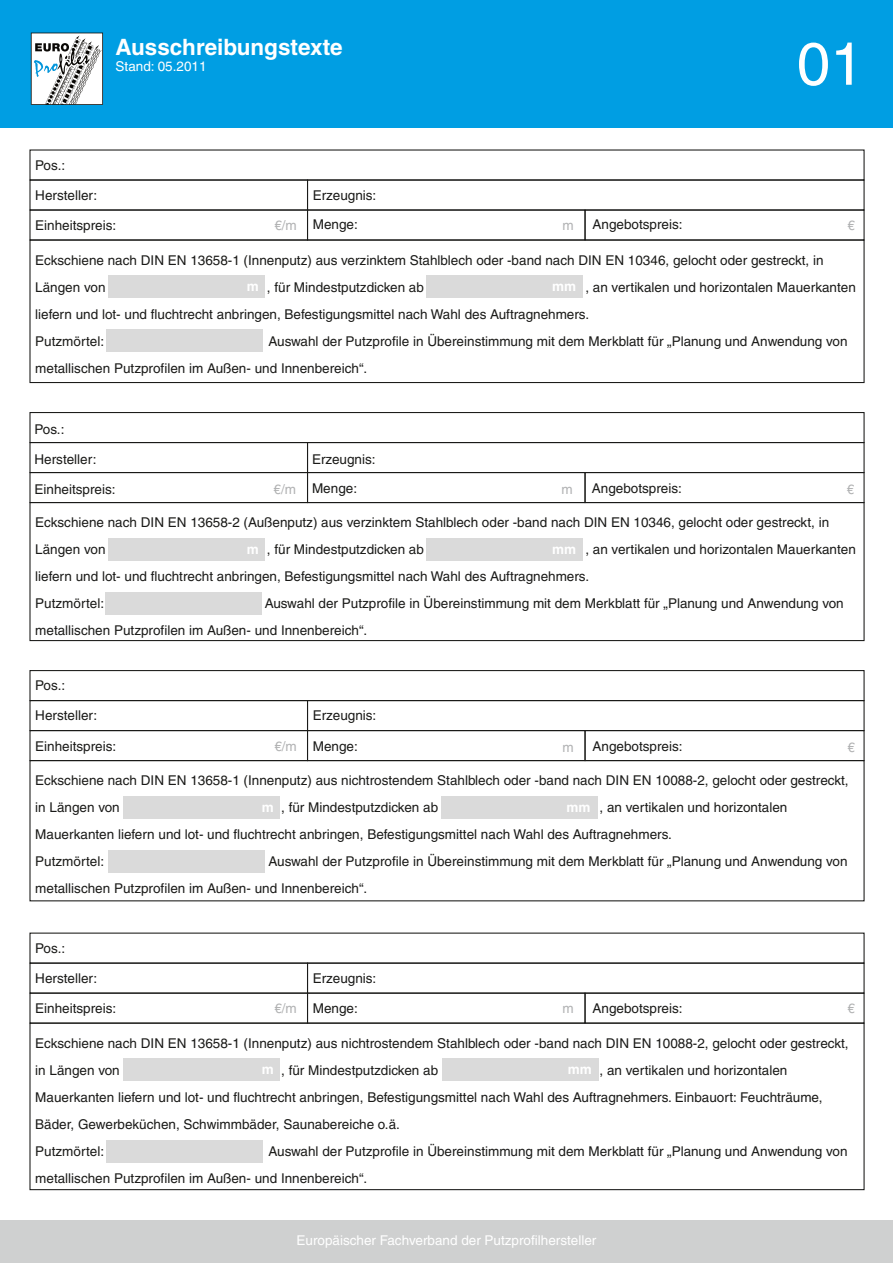
<style>
.page{position:relative;width:893px;height:1263px;background:#fff}
.page>*{position:absolute;margin:0;border:0;box-sizing:border-box;transform-origin:0 0}
.t1{font:60px "Helvetica LT";color:#fff}
.t2{font:700 22.5px "Helvetica LT";color:#fff}
.t3{font:13.5px/27px "Helvetica LT";color:#1a1a18}
.t4{font:13.5px "Helvetica LT";color:#fff}
.t5{font:13.5px "Helvetica LT";color:#b1b2b3}
.t6{font:700 13.5px "Helvetica LT";color:#fff}
</style>
<div class="page">
<div style="left:0;top:0;width:893px;height:128px;background:#009ee3"></div>
<div style="left:0;top:1220px;width:893px;height:43px;background:#cfd0d0"></div>
<svg style="left:31px;top:33px;width:72px;height:72px"></svg>
<div style="left:29px;top:179px;width:279px;height:32px;border:1px solid #1a1a18"></div>
<div style="left:29px;top:209px;width:279px;height:32px;border:1px solid #1a1a18"></div>
<div style="left:307px;top:209px;width:279px;height:32px;border:1px solid #1a1a18"></div>
<div style="left:584px;top:209px;width:281px;height:32px;border:1px solid #1a1a18"></div>
<div style="left:307px;top:179px;width:558px;height:32px;border:1px solid #1a1a18"></div>
<div style="left:108px;top:275px;width:156px;height:23px;background:#dadada"></div>
<div style="left:107px;top:329px;width:156px;height:23px;background:#dadada"></div>
<div style="left:427px;top:275px;width:156px;height:23px;background:#dadada"></div>
<div style="left:29px;top:412px;width:836px;height:31px;border:1px solid #1a1a18"></div>
<div style="left:29px;top:502px;width:836px;height:139px;border:1px solid #1a1a18"></div>
<div style="left:29px;top:442px;width:279px;height:31px;border:1px solid #1a1a18"></div>
<div style="left:29px;top:472px;width:279px;height:31px;border:1px solid #1a1a18"></div>
<div style="left:307px;top:472px;width:279px;height:31px;border:1px solid #1a1a18"></div>
<div style="left:584px;top:472px;width:281px;height:31px;border:1px solid #1a1a18"></div>
<div style="left:307px;top:442px;width:558px;height:31px;border:1px solid #1a1a18"></div>
<div style="left:108px;top:538px;width:156px;height:23px;background:#dadada"></div>
<div style="left:106px;top:592px;width:156px;height:23px;background:#dadada"></div>
<div style="left:427px;top:538px;width:156px;height:23px;background:#dadada"></div>
<div style="left:29px;top:670px;width:836px;height:31px;border:1px solid #1a1a18"></div>
<div style="left:29px;top:700px;width:279px;height:31px;border:1px solid #1a1a18"></div>
<div style="left:29px;top:730px;width:279px;height:31px;border:1px solid #1a1a18"></div>
<div style="left:307px;top:730px;width:279px;height:31px;border:1px solid #1a1a18"></div>
<div style="left:584px;top:730px;width:281px;height:31px;border:1px solid #1a1a18"></div>
<div style="left:307px;top:700px;width:558px;height:31px;border:1px solid #1a1a18"></div>
<div style="left:123px;top:796px;width:156px;height:23px;background:#dadada"></div>
<div style="left:108px;top:850px;width:156px;height:22px;background:#dadada"></div>
<div style="left:441px;top:796px;width:156px;height:22px;background:#dadada"></div>
<div style="left:29px;top:962px;width:279px;height:32px;border:1px solid #1a1a18"></div>
<div style="left:29px;top:992px;width:279px;height:32px;border:1px solid #1a1a18"></div>
<div style="left:307px;top:992px;width:279px;height:32px;border:1px solid #1a1a18"></div>
<div style="left:584px;top:992px;width:281px;height:32px;border:1px solid #1a1a18"></div>
<div style="left:307px;top:962px;width:558px;height:32px;border:1px solid #1a1a18"></div>
<div style="left:123px;top:1058px;width:156px;height:23px;background:#dadada"></div>
<div style="left:107px;top:1140px;width:156px;height:23px;background:#dadada"></div>
<div style="left:443px;top:1058px;width:156px;height:23px;background:#dadada"></div>
<h2 class="t2" style="left:116px;top:33px;width:229px">Ausschreibungstexte</h2>
<p class="t4" style="left:116px;top:58px;width:92px">Stand: 05.2011</p>
<h1 class="t1" style="left:797px;top:29px;width:68px">01</h1>
<p class="t3" style="left:35px;top:151px;width:31px">Pos.:</p>
<p class="t3" style="left:35px;top:181px;width:63px">Hersteller:</p>
<p class="t3" style="left:35px;top:211px;width:83px">Einheitspreis:</p>
<p class="t3" style="left:35px;top:246px;width:790px">Eckschiene nach DIN EN 13658-1 (Innenputz) aus verzinktem Stahlblech oder -band nach DIN EN 10346, gelocht oder gestreckt, in<br>Längen von</p>
<p class="t3" style="left:313px;top:180px;width:65px;line-height:29.2px">Erzeugnis:<br>Menge:</p>
<p class="t3" style="left:593px;top:210px;width:92px">Angebotspreis:</p>
<p class="t5" style="left:274px;top:217px;width:24px">€/m</p>
<p class="t5" style="left:562px;top:217px;width:13px">m</p>
<p class="t5" style="left:847px;top:217px;width:9px">€</p>
<p class="t3" style="left:267px;top:273px;width:159px">, für Mindestputzdicken ab</p>
<p class="t3" style="left:35px;top:273px;width:822px;text-indent:550px">, an vertikalen und horizontalen Mauerkanten liefern und lot- und fluchtrecht anbringen, Befestigungsmittel nach Wahl des Auftragnehmers.<br>Putzmörtel:</p>
<p class="t6" style="left:247px;top:278px;width:14px">m</p>
<p class="t6" style="left:552px;top:278px;width:26px">mm</p>
<p class="t3" style="left:35px;top:327px;width:814px;text-indent:233px">Auswahl der Putzprofile in Übereinstimmung mit dem Merkblatt für „Planung und Anwendung von metallischen Putzprofilen im Außen- und Innenbereich“.</p>
<p class="t3" style="left:35px;top:415px;width:31px">Pos.:</p>
<p class="t3" style="left:35px;top:445px;width:63px">Hersteller:</p>
<p class="t3" style="left:35px;top:475px;width:83px">Einheitspreis:</p>
<p class="t3" style="left:35px;top:509px;width:795px">Eckschiene nach DIN EN 13658-2 (Außenputz) aus verzinktem Stahlblech oder -band nach DIN EN 10346, gelocht oder gestreckt, in<br>Längen von</p>
<p class="t3" style="left:312px;top:444px;width:65px;line-height:29.2px">Erzeugnis:<br>Menge:</p>
<p class="t3" style="left:592px;top:474px;width:92px">Angebotspreis:</p>
<p class="t5" style="left:274px;top:481px;width:24px">€/m</p>
<p class="t5" style="left:562px;top:481px;width:13px">m</p>
<p class="t5" style="left:847px;top:481px;width:9px">€</p>
<p class="t3" style="left:267px;top:536px;width:159px">, für Mindestputzdicken ab</p>
<p class="t3" style="left:35px;top:536px;width:822px;text-indent:550px">, an vertikalen und horizontalen Mauerkanten liefern und lot- und fluchtrecht anbringen, Befestigungsmittel nach Wahl des Auftragnehmers.<br>Putzmörtel:</p>
<p class="t6" style="left:247px;top:541px;width:14px">m</p>
<p class="t6" style="left:552px;top:541px;width:26px">mm</p>
<p class="t3" style="left:35px;top:590px;width:810px;text-indent:230px">Auswahl der Putzprofile in Übereinstimmung mit dem Merkblatt für „Planung und Anwendung von metallischen Putzprofilen im Außen- und Innenbereich“.</p>
<p class="t3" style="left:35px;top:672px;width:31px">Pos.:</p>
<p class="t3" style="left:35px;top:702px;width:63px">Hersteller:</p>
<p class="t3" style="left:35px;top:732px;width:83px">Einheitspreis:</p>
<p class="t3" style="left:35px;top:767px;width:815px">Eckschiene nach DIN EN 13658-1 (Innenputz) aus nichtrostendem Stahlblech oder -band nach DIN EN 10088-2, gelocht oder gestreckt, in Längen von</p>
<p class="t3" style="left:313px;top:702px;width:65px">Erzeugnis:</p>
<p class="t3" style="left:313px;top:732px;width:47px">Menge:</p>
<p class="t3" style="left:593px;top:732px;width:92px">Angebotspreis:</p>
<p class="t5" style="left:274px;top:738px;width:24px">€/m</p>
<p class="t5" style="left:562px;top:739px;width:13px">m</p>
<p class="t5" style="left:847px;top:739px;width:9px">€</p>
<p class="t3" style="left:281px;top:794px;width:159px">, für Mindestputzdicken ab</p>
<p class="t3" style="left:35px;top:794px;width:754px;text-indent:564px">, an vertikalen und horizontalen<br>Mauerkanten liefern und lot- und fluchtrecht anbringen, Befestigungsmittel nach Wahl des Auftragnehmers.<br>Putzmörtel:</p>
<p class="t6" style="left:262px;top:799px;width:14px">m</p>
<p class="t6" style="left:566px;top:799px;width:26px">mm</p>
<p class="t3" style="left:35px;top:848px;width:814px;text-indent:233px">Auswahl der Putzprofile in Übereinstimmung mit dem Merkblatt für „Planung und Anwendung von metallischen Putzprofilen im Außen- und Innenbereich“.</p>
<p class="t3" style="left:35px;top:935px;width:31px">Pos.:</p>
<p class="t3" style="left:35px;top:965px;width:63px">Hersteller:</p>
<p class="t3" style="left:35px;top:995px;width:83px">Einheitspreis:</p>
<p class="t3" style="left:35px;top:1029px;width:815px">Eckschiene nach DIN EN 13658-1 (Innenputz) aus nichtrostendem Stahlblech oder -band nach DIN EN 10088-2, gelocht oder gestreckt, in Längen von</p>
<p class="t3" style="left:313px;top:964px;width:65px;line-height:29.2px">Erzeugnis:<br>Menge:</p>
<p class="t3" style="left:593px;top:994px;width:92px">Angebotspreis:</p>
<p class="t5" style="left:274px;top:1001px;width:24px">€/m</p>
<p class="t5" style="left:562px;top:1001px;width:13px">m</p>
<p class="t5" style="left:847px;top:1001px;width:9px">€</p>
<p class="t3" style="left:281px;top:1056px;width:159px">, für Mindestputzdicken ab</p>
<p class="t3" style="left:35px;top:1056px;width:789px;text-indent:564px">, an vertikalen und horizontalen Mauerkanten liefern und lot- und fluchtrecht anbringen, Befestigungsmittel nach Wahl des Auftragnehmers. Einbauort: Feuchträume, Bäder, Gewerbeküchen, Schwimmbäder, Saunabereiche o.ä.<br>Putzmörtel:</p>
<p class="t6" style="left:262px;top:1061px;width:14px">m</p>
<p class="t6" style="left:568px;top:1061px;width:26px">mm</p>
<p class="t3" style="left:35px;top:1137px;width:814px;text-indent:233px">Auswahl der Putzprofile in Übereinstimmung mit dem Merkblatt für „Planung und Anwendung von metallischen Putzprofilen im Außen- und Innenbereich“.</p>
<p class="t4" style="left:297px;top:1232px;width:301px">Europäischer Fachverband der Putzprofilhersteller</p>
</div>
